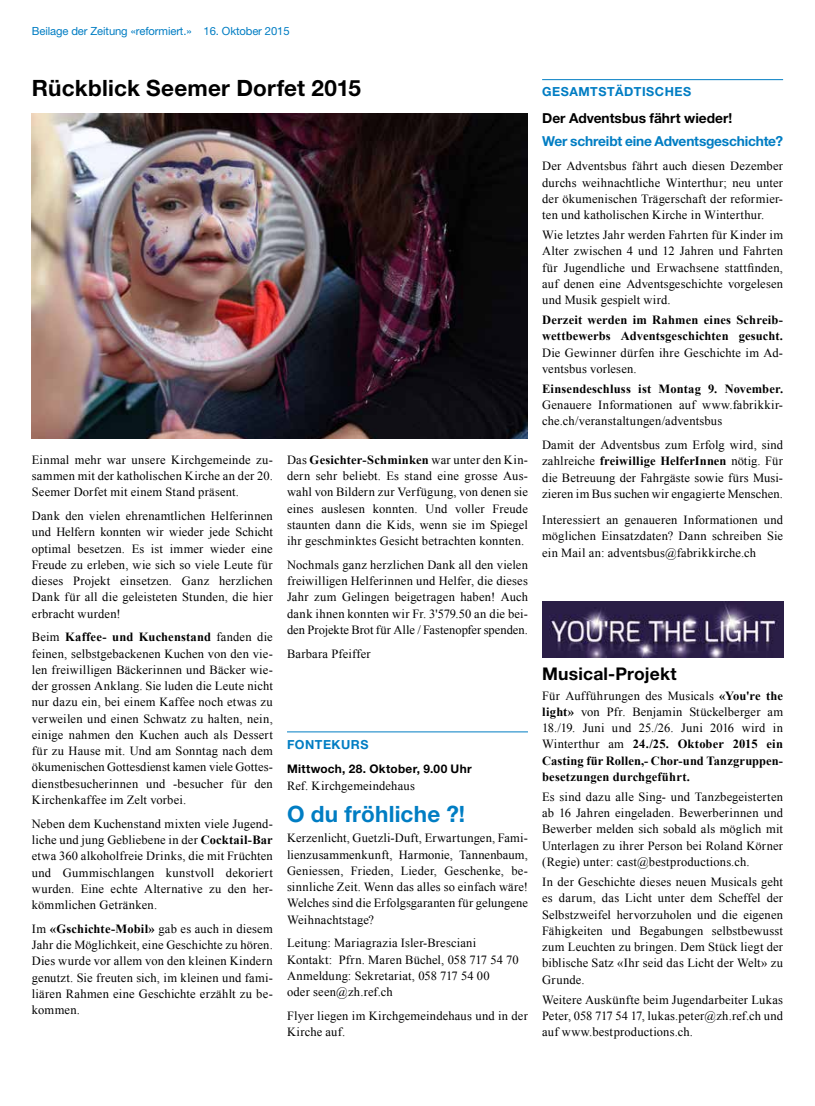
<style>
.page{position:relative;width:815px;height:1106px;background:#fff}
.page>*{position:absolute;margin:0;border:0;box-sizing:border-box;transform-origin:0 0}
.t1{font:700 22.5px "Helvetica Neue LT Pro";letter-spacing:.01em;color:#000}
.t2{font:700 22.5px "Helvetica Neue LT Pro";letter-spacing:.01em;color:#007dc3}
.t3{font:700 17.5px "Helvetica Neue LT Pro";letter-spacing:.01em;color:#000}
.t4{font:700 13.75px "Helvetica Neue LT Pro";letter-spacing:-.015em;color:#007dc3}
.t5{font:700 13.75px "Helvetica Neue LT Pro";color:#000}
.t6{font:12.5px/16.2px "Times New Roman";letter-spacing:.015em;color:#000;text-align:justify}
.t7{font:700 12.5px/16.2px "Times New Roman";letter-spacing:.01em;color:#000}
.t8{font:700 12.5px "Helvetica Neue LT Pro";letter-spacing:.04em;color:#007dc3}
.t9{font:700 11.88px "Helvetica Neue LT Pro";letter-spacing:.02em;color:#000}
.t10{font:11.25px "Helvetica Neue LT Pro";letter-spacing:-.01em;color:#007dc3}
.s1{font-weight:700}
</style>
<div class="page">
<hr style="left:542px;top:79px;width:241px;height:1px;background:#007dc3">
<img style="left:542px;top:602px;width:241px;height:56px">
<img style="left:32px;top:113px;width:496px;height:326px">
<hr style="left:287px;top:731px;width:241px;height:1px;background:#007dc3">
<p class="t10" style="left:32px;top:24px;width:259px">Beilage der Zeitung «reformiert.» 16. Oktober 2015</p>
<h1 class="t1" style="left:32px;top:74px;width:331px">Rückblick Seemer Dorfet 2015</h1>
<p class="t6" style="left:32px;top:451px;width:242px">Einmal mehr war unsere Kirchgemeinde zu&shy;sammen mit der katholischen Kirche an der 20.<br>Seemer Dorfet mit einem Stand präsent.</p>
<p class="t6" style="left:32px;top:507px;width:242px">Dank den vielen ehrenamtlichen Helferinnen und Helfern konnten wir wieder jede Schicht optimal besetzen. Es ist immer wieder eine Freude zu erleben, wie sich so viele Leute für dieses Projekt einsetzen. Ganz herzlichen Dank für all die geleisteten Stunden, die hier erbracht wurden!</p>
<p class="t6" style="left:32px;top:629px;width:242px">Beim <span class="s1">Kaffee- und Kuchenstand</span> fanden die feinen, selbstgebackenen Kuchen von den vie&shy;len freiwilligen Bäckerinnen und Bäcker wie&shy;der grossen Anklang. Sie luden die Leute nicht nur dazu ein, bei einem Kaffee noch etwas zu verweilen und einen Schwatz zu halten, nein, einige nahmen den Kuchen auch als Dessert für zu Hause mit. Und am Sonntag nach dem ökumenischen Gottesdienst kamen viele Gottes&shy;dienstbesucherinnen und -besucher für den Kirchenkaffee im Zelt vorbei.</p>
<p class="t6" style="left:32px;top:815px;width:242px">Neben dem Kuchenstand mixten viele Jugend&shy;liche und jung Gebliebene in der <span class="s1">Cocktail-Bar </span>etwa 360 alkoholfreie Drinks, die mit Früchten und Gummischlangen kunstvoll dekoriert wurden. Eine echte Alternative zu den her&shy;kömmlichen Getränken.</p>
<p class="t6" style="left:32px;top:920px;width:242px">Im <span class="s1">«Gschichte-Mobil»</span> gab es auch in diesem Jahr die Möglichkeit, eine Geschichte zu hören.<br>Dies wurde vor allem von den kleinen Kindern genutzt. Sie freuten sich, im kleinen und fami&shy;liären Rahmen eine Geschichte erzählt zu be&shy;kommen.</p>
<p class="t6" style="left:287px;top:451px;width:242px">Das <span class="s1">Gesichter-Schminken</span> war unter den Kin&shy;dern sehr beliebt. Es stand eine grosse Aus&shy;wahl von Bildern zur Verfügung, von denen sie eines auslesen konnten. Und voller Freude staunten dann die Kids, wenn sie im Spiegel ihr geschminktes Gesicht betrachten konnten.</p>
<p class="t6" style="left:287px;top:556px;width:242px">Nochmals ganz herzlichen Dank all den vielen freiwilligen Helferinnen und Helfer, die dieses Jahr zum Gelingen beigetragen haben! Auch dank ihnen konnten wir Fr. 3'579.50 an die bei&shy;den Projekte Brot für Alle / Fastenopfer spenden.</p>
<p class="t6" style="left:287px;top:645px;width:85px">Barbara Pfeiffer</p>
<p class="t8" style="left:287px;top:736px;width:83px">FONTEKURS</p>
<p class="t9" style="left:287px;top:761px;width:186px">Mittwoch, 28. Oktober, 9.00 Uhr</p>
<p class="t6" style="left:287px;top:777px;width:129px">Ref. Kirchgemeindehaus</p>
<h1 class="t2" style="left:287px;top:800px;width:180px">O du fröhliche ?!</h1>
<p class="t6" style="left:287px;top:829px;width:242px">Kerzenlicht, Guetzli-Duft, Erwartungen, Fami&shy;lienzusammenkunft, Harmonie, Tannenbaum, Geniessen, Frieden, Lieder, Geschenke, be&shy;sinnliche Zeit. Wenn das alles so einfach wäre!<br>Welches sind die Erfolgsgaranten für gelungene Weihnachtstage?</p>
<p class="t6" style="left:287px;top:934px;width:233px;text-align:left">Leitung: Mariagrazia Isler-Bresciani Kontakt: Pfrn. Maren Büchel, 058 717 54 70<br>Anmeldung: Sekretariat, 058 717 54 00<br>oder seen@zh.ref.ch</p>
<p class="t6" style="left:287px;top:1007px;width:242px">Flyer liegen im Kirchgemeindehaus und in der<br>Kirche auf.</p>
<p class="t8" style="left:542px;top:84px;width:150px">GESAMTSTÄDTISCHES</p>
<p class="t5" style="left:542px;top:110px;width:192px">Der Adventsbus fährt wieder!</p>
<p class="t4" style="left:542px;top:132px;width:242px">Wer schreibt eine Adventsgeschichte?</p>
<p class="t6" style="left:542px;top:158px;width:242px">Der Adventsbus fährt auch diesen Dezember durchs weihnachtliche Winterthur; neu unter der ökumenischen Trägerschaft der reformier&shy;ten und katholischen Kirche in Winterthur.</p>
<p class="t6" style="left:542px;top:226px;width:242px">Wie letztes Jahr werden Fahrten für Kinder im Alter zwischen 4 und 12 Jahren und Fahrten für Jugendliche und Erwachsene stattfinden, auf denen eine Adventsgeschichte vorgelesen und Musik gespielt wird.</p>
<p class="t7" style="left:542px;top:311px;width:242px">Derzeit werden im Rahmen eines Schreib&shy;wettbewerbs Adventsgeschichten gesucht.</p>
<p class="t6" style="left:542px;top:344px;width:242px">Die Gewinner dürfen ihre Geschichte im Ad&shy;ventsbus vorlesen.</p>
<p class="t7" style="left:542px;top:380px;width:242px">Einsendeschluss ist Montag 9. November.</p>
<p class="t6" style="left:542px;top:396px;width:242px">Genauere Informationen auf www.fabrikkir&shy;che.ch/veranstaltungen/adventsbus</p>
<p class="t6" style="left:542px;top:436px;width:242px">Damit der Adventsbus zum Erfolg wird, sind zahlreiche <span class="s1">freiwillige HelferInnen</span> nötig. Für die Betreuung der Fahrgäste sowie fürs Musi&shy;zieren im Bus suchen wir engagierte Menschen.</p>
<p class="t6" style="left:542px;top:511px;width:242px">Interessiert an genaueren Informationen und möglichen Einsatzdaten? Dann schreiben Sie ein Mail an: adventsbus@fabrikkirche.ch</p>
<h2 class="t3" style="left:542px;top:662px;width:136px">Musical-Projekt</h2>
<p class="t6" style="left:542px;top:687px;width:242px">Für Aufführungen des Musicals <span class="s1">«You're the light»</span> von Pfr. Benjamin Stückelberger am 18./19. Juni und 25./26. Juni 2016 wird in Winterthur am <span class="s1">24./25. Oktober 2015 ein Casting für Rollen,- Chor-und Tanzgruppen&shy;besetzungen durchgeführt.</span></p>
<p class="t6" style="left:542px;top:788px;width:242px">Es sind dazu alle Sing- und Tanzbegeisterten ab 16 Jahren eingeladen. Bewerberinnen und Bewerber melden sich sobald als möglich mit Unterlagen zu ihrer Person bei Roland Körner (Regie) unter: cast@bestproductions.ch.</p>
<p class="t6" style="left:542px;top:873px;width:242px">In der Geschichte dieses neuen Musicals geht es darum, das Licht unter dem Scheffel der Selbstzweifel hervorzuholen und die eigenen Fähigkeiten und Begabungen selbstbewusst zum Leuchten zu bringen. Dem Stück liegt der biblische Satz «Ihr seid das Licht der Welt» zu Grunde.</p>
<p class="t6" style="left:542px;top:991px;width:242px">Weitere Auskünfte beim Jugendarbeiter Lukas Peter, 058 717 54 17, lukas.peter@zh.ref.ch und auf www.bestproductions.ch.</p>
</div>
